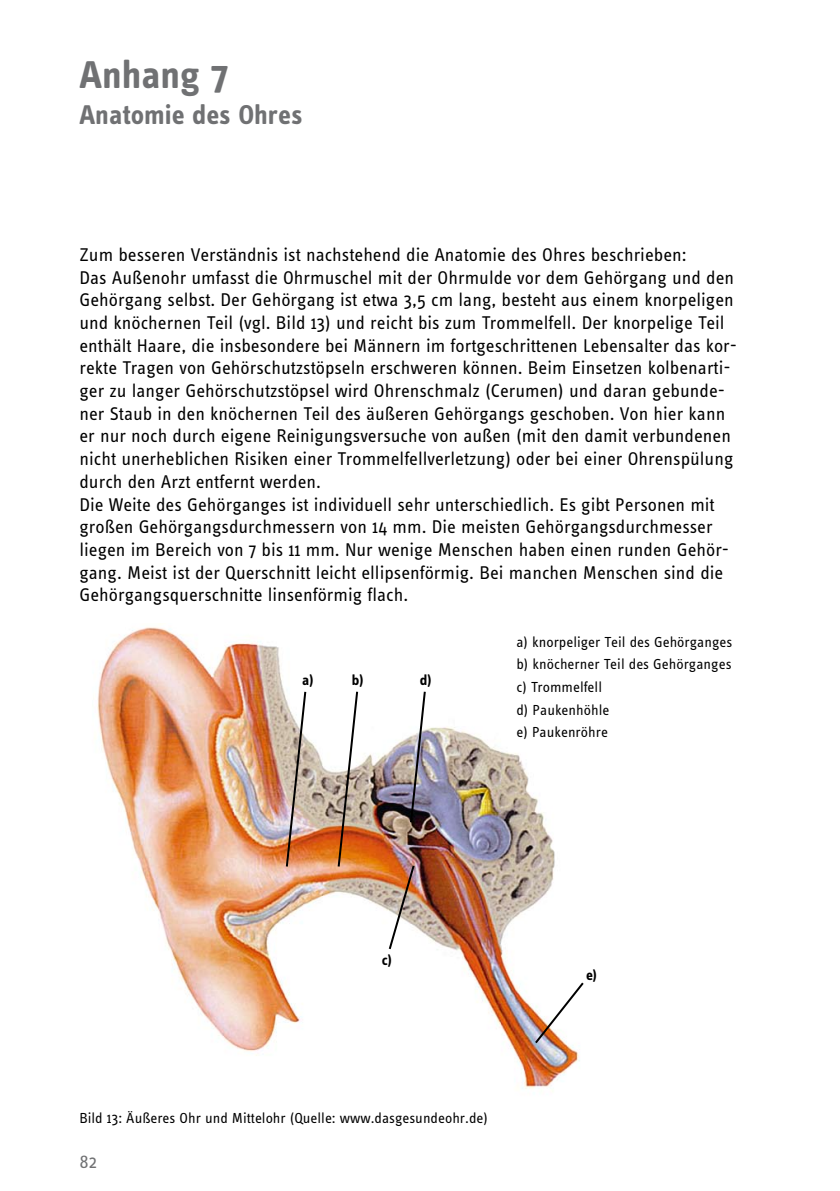
<style>
.page{position:relative;width:840px;height:1191px;background:#fff}
.page>*{position:absolute;margin:0;border:0;box-sizing:border-box;transform-origin:0 0}
.t1{font:700 40px "Info OT Text";color:#707173}
.t2{font:700 28px "Info OT Text";color:#707173}
.t3{font:19px/22.6px "Info OT Text";color:#000}
.t4{font:19px "Info OT Text";color:#707173}
.t5{font:15px/22.6px "Info OT Text";color:#000}
.t6{font:700 15px "Info OT Text";color:#000}
</style>
<div class="page">
<img style="left:97px;top:627px;width:483px;height:465px">
<img style="left:284px;top:689px;width:23px;height:179px">
<img style="left:336px;top:689px;width:23px;height:179px">
<svg style="left:408px;top:689px;width:19px;height:135px"></svg>
<img style="left:387px;top:863px;width:29px;height:88px">
<svg style="left:532px;top:980px;width:52px;height:65px"></svg>
<h1 class="t1" style="left:79px;top:50px;width:151px">Anhang 7</h1>
<h2 class="t2" style="left:79px;top:98px;width:224px">Anatomie des Ohres</h2>
<p class="t3" style="left:79px;top:243px;width:658px">Zum besseren Verständnis ist nachstehend die Anatomie des Ohres beschrieben:<br>Das Außenohr umfasst die Ohrmuschel mit der Ohrmulde vor dem Gehörgang und den Gehörgang selbst. Der Gehörgang ist etwa 3,5 cm lang, besteht aus einem knorpeligen und knöchernen Teil (vgl. Bild 13) und reicht bis zum Trommelfell. Der knorpelige Teil enthält Haare, die insbesondere bei Männern im fortgeschrittenen Lebensalter das kor&shy;rekte Tragen von Gehörschutzstöpseln erschweren können. Beim Einsetzen kolbenarti&shy;ger zu langer Gehörschutzstöpsel wird Ohrenschmalz (Cerumen) und daran gebunde&shy;ner Staub in den knöchernen Teil des äußeren Gehörgangs geschoben. Von hier kann er nur noch durch eigene Reinigungsversuche von außen (mit den damit verbundenen nicht unerheblichen Risiken einer Trommelfellverletzung) oder bei einer Ohrenspülung durch den Arzt entfernt werden.<br>Die Weite des Gehörganges ist individuell sehr unterschiedlich. Es gibt Personen mit großen Gehörgangsdurchmessern von 14 mm. Die meisten Gehörgangsdurchmesser liegen im Bereich von 7 bis 11 mm. Nur wenige Menschen haben einen runden Gehör&shy;gang. Meist ist der Querschnitt leicht ellipsenförmig. Bei manchen Menschen sind die Gehörgangsquerschnitte linsenförmig flach.</p>
<p class="t6" style="left:302px;top:671px;width:13px">a)</p>
<p class="t6" style="left:351px;top:671px;width:13px">b)</p>
<p class="t6" style="left:420px;top:671px;width:13px">d)</p>
<p class="t5" style="left:516px;top:630px;width:217px">a) knorpeliger Teil des Gehörganges b) knöcherner Teil des Gehörganges c) Trommelfell<br>d) Paukenhöhle<br>e) Paukenröhre</p>
<p class="t6" style="left:381px;top:950px;width:12px">c)</p>
<p class="t5" style="left:79px;top:1106px;width:410px">Bild 13: Äußeres Ohr und Mittelohr (Quelle: www.dasgesundeohr.de)</p>
<p class="t4" style="left:79px;top:1150px;width:19px">82</p>
<p class="t6" style="left:585px;top:966px;width:12px">e)</p>
</div>
